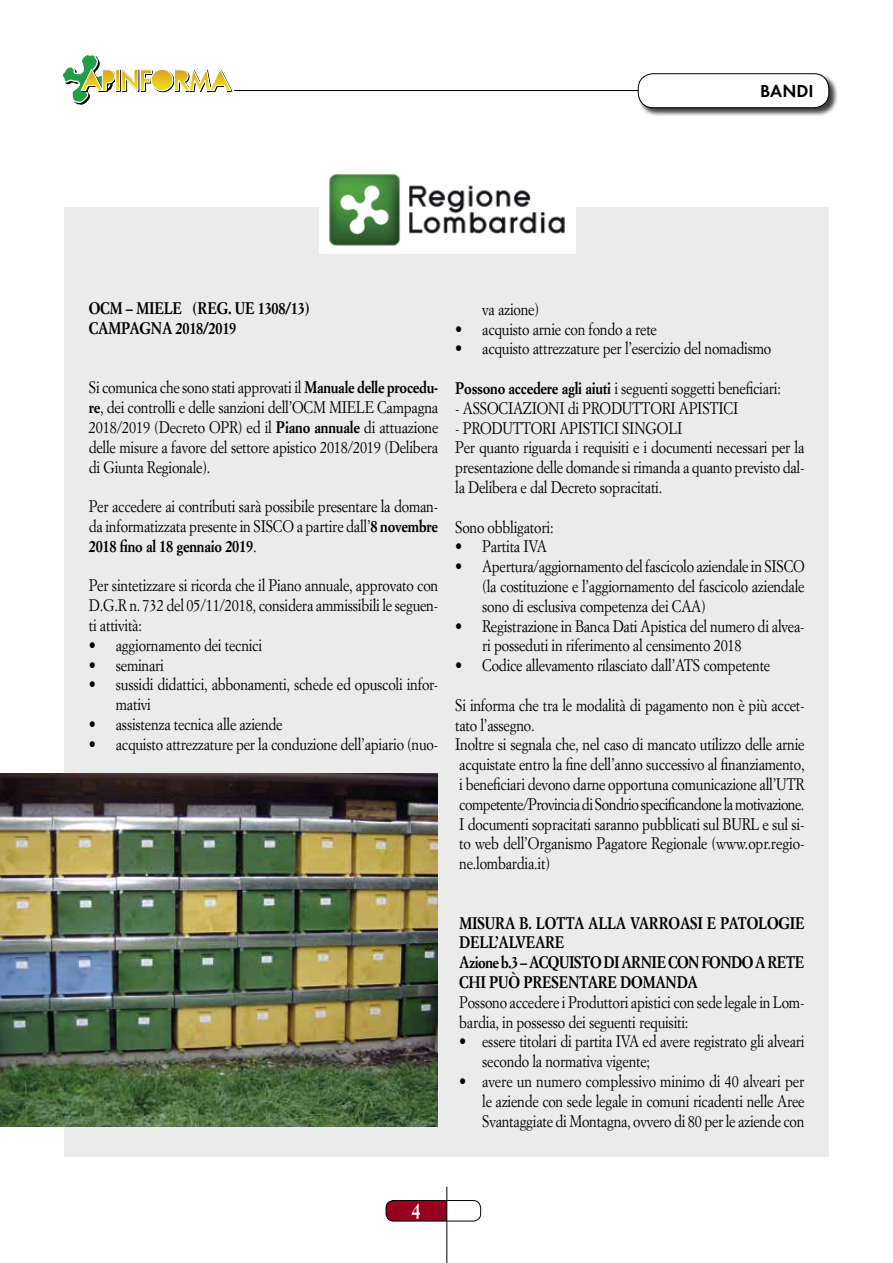
<style>
.page{position:relative;width:893px;height:1263px;background:#fff}
.page>*{position:absolute;margin:0;border:0;box-sizing:border-box;transform-origin:0 0}
.t1{font:700 21px "Simoncini Garamond";color:#fff;scale:.86 1}
.t2{font:600 18px "Futura T";color:#000}
.t3{font:16.5px/19.8px "Simoncini Garamond";letter-spacing:-.015em;color:#000;scale:.86 1}
.t4{font:700 16.5px/19.8px "Simoncini Garamond";letter-spacing:-.015em;color:#000;scale:.86 1}
.s1{font-weight:700}
</style>
<div class="page">
<svg style="left:62px;top:55px;width:170px;height:50px"></svg>
<div style="left:386px;top:1200px;width:61px;height:21px;background:#97001f"></div>
<div style="left:386px;top:1200px;width:95px;height:21px;border:1px solid #000;border-radius:8px"></div>
<hr style="left:447px;top:1187px;width:1px;height:76px;background:#000">
<hr style="left:234px;top:90px;width:595px;height:1px;background:#000">
<div style="left:64px;top:208px;width:765px;height:949px;background:#ebebeb"></div>
<div style="left:319px;top:170px;width:257px;height:84px;background:#fff"></div>
<img style="left:329px;top:174px;width:236px;height:72px">
<img style="left:0;top:773px;width:438px;height:354px">
<div style="left:637px;top:73px;width:201px;height:44px;background:#000;opacity:.75"></div>
<div style="left:638px;top:74px;width:191px;height:34px;background:#fff;border-radius:15px"></div>
<div style="left:638px;top:73px;width:191px;height:35px;border:1px solid #000;border-radius:15px"></div>
<p class="t2" style="left:760px;top:80px;width:55px">BANDI</p>
<p class="t4" style="left:89px;top:299px;width:259px">OCM – MIELE (REG. UE 1308/13)<br>CAMPAGNA 2018/2019</p>
<p class="t3" style="left:89px;top:377px;width:408px;text-align:justify">Si comunica che sono stati approvati il <span class="s1">Manuale delle procedu&shy;re</span>, dei controlli e delle sanzioni dell’OCM MIELE Campagna 2018/2019 (Decreto OPR) ed il <span class="s1">Piano annuale</span> di attuazione delle misure a favore del settore apistico 2018/2019 (Delibera di Giunta Regionale).</p>
<p class="t3" style="left:89px;top:496px;width:408px;text-align:justify">Per accedere ai contributi sarà possibile presentare la doman&shy;da informatizzata presente in SISCO a partire dall’<span class="s1">8 novembre 2018 fino al 18 gennaio 2019</span>.</p>
<p class="t3" style="left:89px;top:575px;width:408px;text-align:justify">Per sintetizzare si ricorda che il Piano annuale, approvato con D.G.R n. 732 del 05/11/2018, considera ammissibili le seguen&shy;ti attività:</p>
<p class="t3" style="left:89px;top:635px;width:203px">• aggiornamento dei tecnici</p>
<p class="t3" style="left:89px;top:655px;width:89px">• seminari</p>
<p class="t3" style="left:116px;top:674px;width:376px;text-indent:-27px">• sussidi didattici, abbonamenti, schede ed opuscoli infor&shy;mativi</p>
<p class="t3" style="left:89px;top:714px;width:227px">• assistenza tecnica alle aziende</p>
<p class="t3" style="left:89px;top:734px;width:408px">• acquisto attrezzature per la conduzione dell’apiario (nuo-</p>
<p class="t3" style="left:482px;top:299px;width:68px">va azione)</p>
<p class="t3" style="left:455px;top:319px;width:236px">• acquisto arnie con fondo a rete</p>
<p class="t3" style="left:455px;top:338px;width:369px">• acquisto attrezzature per l’esercizio del nomadismo</p>
<p class="t3" style="left:455px;top:378px;width:380px"><span class="s1">Possono accedere agli aiuti</span> i seguenti soggetti beneficiari:</p>
<p class="t3" style="left:455px;top:398px;width:331px">- ASSOCIAZIONI di PRODUTTORI APISTICI</p>
<p class="t3" style="left:455px;top:418px;width:408px">- PRODUTTORI APISTICI SINGOLI<br>Per quanto riguarda i requisiti e i documenti necessari per la presentazione delle domande si rimanda a quanto previsto dal&shy;la Delibera e dal Decreto sopracitati.</p>
<p class="t3" style="left:455px;top:517px;width:116px">Sono obbligatori:</p>
<p class="t3" style="left:455px;top:536px;width:108px">• Partita IVA</p>
<p class="t3" style="left:482px;top:556px;width:377px;text-align:justify;text-indent:-27px">• Apertura/aggiornamento del fascicolo aziendale in SISCO (la costituzione e l’aggiornamento del fascicolo aziendale sono di esclusiva competenza dei CAA)</p>
<p class="t3" style="left:482px;top:616px;width:376px;text-indent:-27px">• Registrazione in Banca Dati Apistica del numero di alvea&shy;ri posseduti in riferimento al censimento 2018</p>
<p class="t3" style="left:455px;top:655px;width:368px">• Codice allevamento rilasciato dall’ATS competente</p>
<p class="t3" style="left:455px;top:695px;width:408px">Si informa che tra le modalità di pagamento non è più accet&shy;tato l’assegno.<br>Inoltre si segnala che, nel caso di mancato utilizzo delle arnie acquistate entro la fine dell’anno successivo al finanziamento, i beneficiari devono darne opportuna comunicazione all’UTR competente/Provincia di Sondrio specificandone la motivazione.<br>I documenti sopracitati saranno pubblicati sul BURL e sul si&shy;to web dell’Organismo Pagatore Regionale (www.opr.regio&shy;ne.lombardia.it)</p>
<p class="t4" style="left:459px;top:913px;width:403px">MISURA B. LOTTA ALLA VARROASI E PATOLOGIE<br>DELL’ALVEARE<br>Azione b.3 – ACQUISTO DI ARNIE CON FONDO A RETE<br>CHI PUÒ PRESENTARE DOMANDA</p>
<p class="t3" style="left:459px;top:992px;width:403px">Possono accedere i Produttori apistici con sede legale in Lom&shy;bardia, in possesso dei seguenti requisiti:</p>
<p class="t3" style="left:482px;top:1031px;width:376px;text-indent:-23px">• essere titolari di partita IVA ed avere registrato gli alveari secondo la normativa vigente;</p>
<p class="t3" style="left:482px;top:1071px;width:376px;text-align:justify;text-indent:-23px">• avere un numero complessivo minimo di 40 alveari per le aziende con sede legale in comuni ricadenti nelle Aree Svantaggiate di Montagna, ovvero di 80 per le aziende con</p>
<p class="t1" style="left:412px;top:1197px;width:12px">4</p>
</div>
